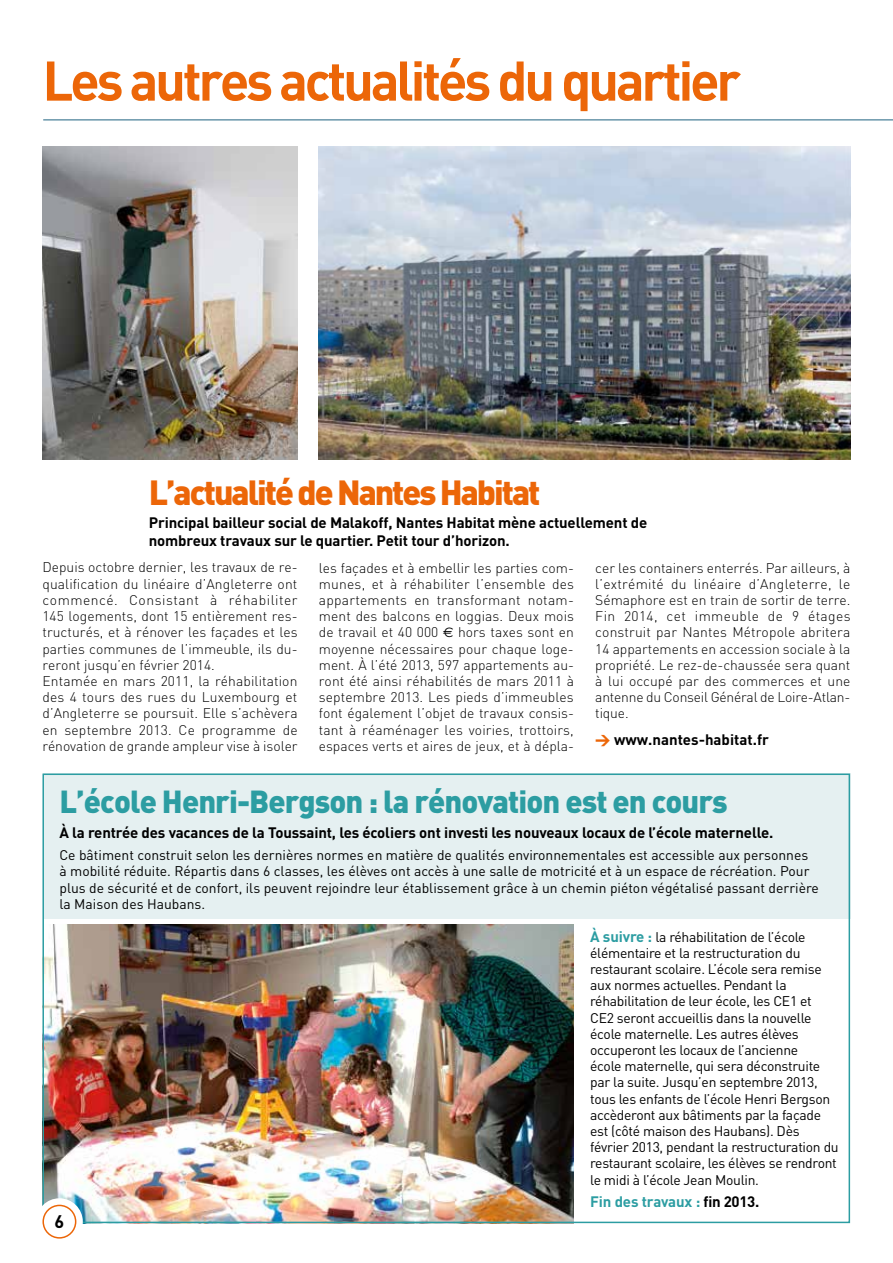
<style>
.page{position:relative;width:893px;height:1263px;background:#fff}
.page>*{position:absolute;margin:0;border:0;box-sizing:border-box;transform-origin:0 0}
.t1{font:700 55.05px "DIN";letter-spacing:-.06em;color:#ec6608}
.t2{font:900 34.5px "DIN";color:#ec6608}
.t3{font:900 31.5px "DIN";color:#2c9da2}
.t4{font:700 18px "DIN";color:#000}
.t5{font:700 15px/18px "DIN";letter-spacing:-.01em;color:#000}
.t6{font:700 15px "DIN";letter-spacing:-.01em;color:#2c9da2}
.t7{font:300 13.8px/16.2px "DIN";letter-spacing:.005em;color:#000;text-align:justify}
.t8{font:13.8px/16.2px "DIN";letter-spacing:-.02em;color:#000}
.t9{font:13.8px/16.2px "DIN";color:#000}
.s1{font-family:"Euro Sans";font-weight:400}
.s2{font-weight:900;color:#ec6608}
.s3{font-weight:700;font-size:15px;color:#2c9da2}
.s4{color:#000}
</style>
<div class="page">
<div style="left:43px;top:773px;width:807px;height:145px;background:#e5f0f1"></div>
<hr style="left:43px;top:120px;width:850px;height:1px;background:#1f6281">
<img style="left:319px;top:147px;width:531px;height:313px">
<img style="left:42px;top:147px;width:256px;height:313px">
<img style="left:45px;top:924px;width:529px;height:296px">
<div style="left:42px;top:773px;width:808px;height:450px;border:2px solid #2c9da2"></div>
<div style="left:36px;top:1198px;width:47px;height:47px;background:#fff;border-radius:50%"></div>
<div style="left:42px;top:1205px;width:34px;height:33px;border:2px solid #ec6608;border-radius:50%"></div>
<h1 class="t1" style="left:42px;top:45px;width:700px">Les autres actualités du quartier</h1>
<h2 class="t2" style="left:149px;top:469px;width:393px">L’actualité de Nantes Habitat</h2>
<p class="t5" style="left:149px;top:513px;width:500px">Principal bailleur social de Malakoff, Nantes Habitat mène actuellement de nombreux travaux sur le quartier. Petit tour d’horizon.</p>
<p class="t7" style="left:42px;top:559px;width:257px;text-align:left">Depuis octobre dernier, les travaux de re&shy;qualification du linéaire d’Angleterre ont commencé. Consistant à réhabiliter 145 logements, dont 15 entièrement res&shy;tructurés, et à rénover les façades et les parties communes de l’immeuble, ils du&shy;reront jusqu’en février 2014.<br>Entamée en mars 2011, la réhabilitation des 4 tours des rues du Luxembourg et d’Angleterre se poursuit. Elle s’achèvera en septembre 2013. Ce programme de rénovation de grande ampleur vise à isoler</p>
<p class="t7" style="left:319px;top:559px;width:257px">les façades et à embellir les parties com&shy;munes, et à réhabiliter l’ensemble des appartements en transformant notam&shy;ment des balcons en loggias. Deux mois de travail et 40 000 <span class="s1">€</span> hors taxes sont en moyenne nécessaires pour chaque loge&shy;ment. À l’été 2013, 597 appartements au&shy;ront été ainsi réhabilités de mars 2011 à septembre 2013. Les pieds d’immeubles font également l’objet de travaux consis&shy;tant à réaménager les voiries, trottoirs, espaces verts et aires de jeux, et à dépla-</p>
<p class="t7" style="left:595px;top:559px;width:257px">cer les containers enterrés. Par ailleurs, à l’extrémité du linéaire d’Angleterre, le Sémaphore est en train de sortir de terre.<br>Fin 2014, cet immeuble de 9 étages construit par Nantes Métropole abritera 14 appartements en accession sociale à la propriété. Le rez-de-chaussée sera quant à lui occupé par des commerces et une antenne du Conseil Général de Loire-Atlan&shy;tique.</p>
<p class="t5" style="left:595px;top:730px;width:175px"><span class="s2">&gt;</span> www.nantes-habitat.fr</p>
<h3 class="t3" style="left:59px;top:781px;width:670px">L’école Henri-Bergson : la rénovation est en cours</h3>
<p class="t5" style="left:59px;top:823px;width:715px">À la rentrée des vacances de la Toussaint, les écoliers ont investi les nouveaux locaux de l’école maternelle.</p>
<p class="t9" style="left:59px;top:847px;width:761px">Ce bâtiment construit selon les dernières normes en matière de qualités environnementales est accessible aux personnes à mobilité réduite. Répartis dans 6 classes, les élèves ont accès à une salle de motricité et à un espace de récréation. Pour plus de sécurité et de confort, ils peuvent rejoindre leur établissement grâce à un chemin piéton végétalisé passant derrière la Maison des Haubans.</p>
<p class="t8" style="left:590px;top:928px;width:250px"><span class="s3">à suivre :</span> la réhabilitation de l’école élémentaire et la restructuration du restaurant scolaire. L’école sera remise aux normes actuelles. Pendant la réhabilitation de leur école, les CE1 et CE2 seront accueillis dans la nouvelle école maternelle. Les autres élèves occuperont les locaux de l’ancienne<br>école maternelle, qui sera déconstruite par la suite. Jusqu’en septembre 2013, tous les enfants de l’école Henri Bergson accèderont aux bâtiments par la façade est (côté maison des Haubans). Dès février 2013, pendant la restructuration du restaurant scolaire, les élèves se rendront le midi à l’école Jean Moulin.</p>
<p class="t6" style="left:590px;top:1191px;width:171px">Fin des travaux : <span class="s4">fin 2013.</span></p>
<h3 class="t4" style="left:55px;top:1209px;width:11px">6</h3>
</div>
